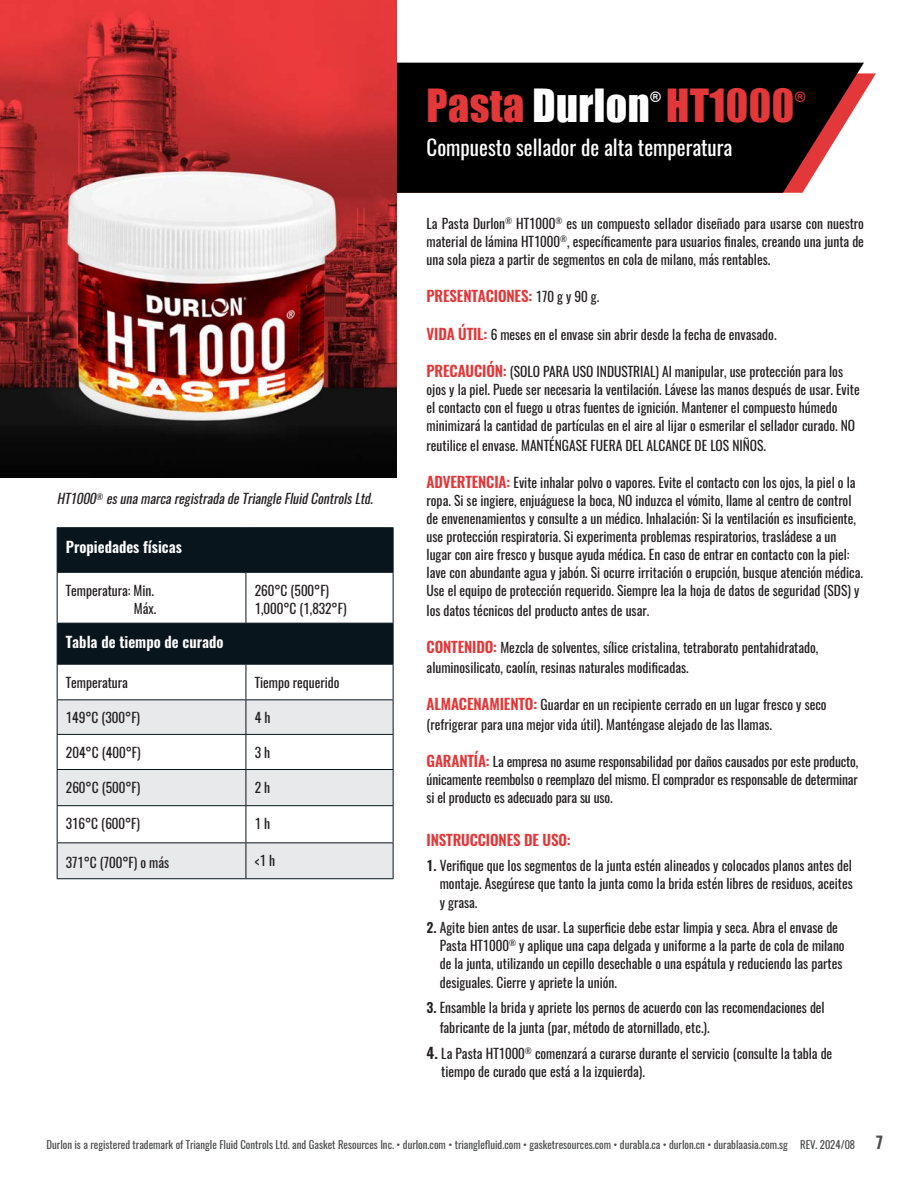
<style>
.page{position:relative;width:918px;height:1188px;background:#fff}
.page>*{position:absolute;margin:0;border:0;box-sizing:border-box;transform-origin:0 0}
.t1{font:42px "Impact";letter-spacing:.01em;color:#e23839}
.t2{font:21px "Oswald";color:#fff}
.Durlon{font:600 15px "Oswald";letter-spacing:-.01em;color:#e23839}
.t3{font:600 15px "Oswald";color:#fff}
.t4{font:13.95px "Impact";color:#fff}
.t5{font:13.95px "Impact";color:#e23839}
.Durlon-2{font:13.5px/18px "Oswald";color:#231f20}
.t6{font:italic 13.5px "Oswald";color:#231f20}
.t7{font:10.8px "Oswald";color:#4b4c4d}
.s1{color:#fff}
.s2{font-weight:400;font-size:13.5px;color:#231f20}
.s3{font-weight:600;font-size:15px;color:#e23839}
.s4{font-weight:600}
.s5{font-weight:600;font-size:15px}
.s6{font-weight:600;font-size:16.5px}
</style>
<div class="page">
<svg style="left:396px;top:63px;width:468px;height:130px;fill:#000"></svg>
<img style="left:0;top:0;width:396px;height:477px">
<svg style="left:58px;top:528px;width:335px;height:136px;fill:#08151d"></svg>
<svg style="left:58px;top:700px;width:335px;height:178px;fill:#e8e9eb"></svg>
<hr style="left:57px;top:527px;width:189px;height:1px;background:#08151d">
<hr style="left:57px;top:528px;width:1px;height:44px;background:#08151d">
<hr style="left:246px;top:527px;width:148px;height:1px;background:#08151d">
<hr style="left:393px;top:528px;width:1px;height:44px;background:#08151d">
<hr style="left:57px;top:572px;width:189px;height:1px;background:#08151d">
<hr style="left:57px;top:573px;width:1px;height:50px;background:#08151d">
<hr style="left:246px;top:572px;width:148px;height:1px;background:#08151d">
<hr style="left:393px;top:573px;width:1px;height:50px;background:#08151d">
<hr style="left:57px;top:623px;width:189px;height:1px;background:#08151d">
<hr style="left:57px;top:624px;width:1px;height:40px;background:#08151d">
<hr style="left:246px;top:623px;width:148px;height:1px;background:#08151d">
<hr style="left:393px;top:624px;width:1px;height:40px;background:#08151d">
<hr style="left:57px;top:664px;width:189px;height:1px;background:#08151d">
<hr style="left:57px;top:665px;width:1px;height:34px;background:#08151d">
<hr style="left:246px;top:664px;width:148px;height:1px;background:#08151d">
<hr style="left:393px;top:665px;width:1px;height:34px;background:#08151d">
<hr style="left:57px;top:699px;width:189px;height:1px;background:#08151d">
<hr style="left:57px;top:700px;width:1px;height:34px;background:#08151d">
<hr style="left:246px;top:699px;width:148px;height:1px;background:#08151d">
<hr style="left:393px;top:700px;width:1px;height:34px;background:#08151d">
<hr style="left:57px;top:734px;width:189px;height:1px;background:#08151d">
<hr style="left:57px;top:735px;width:1px;height:34px;background:#08151d">
<hr style="left:246px;top:734px;width:148px;height:1px;background:#08151d">
<hr style="left:393px;top:735px;width:1px;height:34px;background:#08151d">
<hr style="left:57px;top:769px;width:189px;height:1px;background:#08151d">
<hr style="left:57px;top:770px;width:1px;height:35px;background:#08151d">
<hr style="left:246px;top:769px;width:148px;height:1px;background:#08151d">
<hr style="left:393px;top:770px;width:1px;height:35px;background:#08151d">
<hr style="left:57px;top:805px;width:189px;height:1px;background:#08151d">
<hr style="left:57px;top:806px;width:1px;height:36px;background:#08151d">
<hr style="left:246px;top:805px;width:148px;height:1px;background:#08151d">
<hr style="left:393px;top:806px;width:1px;height:36px;background:#08151d">
<hr style="left:57px;top:842px;width:189px;height:1px;background:#08151d">
<hr style="left:57px;top:843px;width:1px;height:35px;background:#08151d">
<hr style="left:246px;top:842px;width:148px;height:1px;background:#08151d">
<hr style="left:393px;top:843px;width:1px;height:35px;background:#08151d">
<hr style="left:57px;top:878px;width:189px;height:1px;background:#08151d">
<hr style="left:246px;top:878px;width:148px;height:1px;background:#08151d">
<hr style="left:246px;top:573px;width:1px;height:50px;background:#08151d">
<hr style="left:246px;top:665px;width:1px;height:34px;background:#08151d">
<hr style="left:246px;top:700px;width:1px;height:34px;background:#08151d">
<hr style="left:246px;top:735px;width:1px;height:34px;background:#08151d">
<hr style="left:246px;top:770px;width:1px;height:35px;background:#08151d">
<hr style="left:246px;top:806px;width:1px;height:36px;background:#08151d">
<hr style="left:246px;top:843px;width:1px;height:35px;background:#08151d">
<p class="t6" style="left:57px;top:489px;width:321px">HT1000<sup>®</sup> esunamarcaregistradadeTriangleFluidControlsLtd.</p>
<p class="t3" style="left:66px;top:536px;width:117px">Propiedades físicas</p>
<p class="Durlon-2" style="left:66px;top:581px;width:90px">Temperatura: Min.</p>
<p class="Durlon-2" style="left:134px;top:599px;width:24px">Máx.</p>
<p class="Durlon-2" style="left:255px;top:581px;width:76px">260°C (500°F)</p>
<p class="Durlon-2" style="left:255px;top:599px;width:93px">1,000°C (1,832°F)</p>
<p class="t3" style="left:66px;top:632px;width:159px">Tabla de tiempo de curado</p>
<p class="Durlon-2" style="left:66px;top:673px;width:63px">Temperatura</p>
<p class="Durlon-2" style="left:255px;top:673px;width:86px">Tiempo requerido</p>
<p class="Durlon-2" style="left:66px;top:709px;width:76px">149°C (300°F)</p>
<p class="Durlon-2" style="left:255px;top:709px;width:17px">4 h</p>
<p class="Durlon-2" style="left:66px;top:743px;width:76px">204°C (400°F)</p>
<p class="Durlon-2" style="left:255px;top:743px;width:17px">3 h</p>
<p class="Durlon-2" style="left:66px;top:779px;width:76px">260°C (500°F)</p>
<p class="Durlon-2" style="left:255px;top:779px;width:17px">2 h</p>
<p class="Durlon-2" style="left:66px;top:815px;width:76px">316°C (600°F)</p>
<p class="Durlon-2" style="left:255px;top:815px;width:17px">1 h</p>
<p class="Durlon-2" style="left:66px;top:854px;width:105px">371°C (700°F) o más</p>
<p class="Durlon-2" style="left:255px;top:852px;width:22px">&lt;1 h</p>
<p class="t1" style="left:427px;top:73px;width:369px">Pasta <span class="s1">Durlon</span> HT1000</p>
<p class="t4" style="left:650px;top:86px;width:12px">®</p>
<p class="t5" style="left:795px;top:86px;width:12px">®</p>
<p class="t2" style="left:427px;top:133px;width:307px">Compuesto sellador de alta temperatura</p>
<p class="Durlon-2" style="left:427px;top:214px;width:439px;text-align:justify">La Pasta Durlon<sup>®</sup> HT1000<sup>®</sup> es un compuesto sellador diseñado para usarse con nuestro material de lámina HT1000<sup>®</sup>, específicamente para usuarios finales, creando una junta de una sola pieza a partir de segmentos en cola de milano, más rentables.</p>
<p class="Durlon" style="left:427px;top:285px;width:174px">PRESENTACIONES: <span class="s2">170 g y 90 g.</span></p>
<p class="Durlon-2" style="left:427px;top:325px;width:351px"><span class="s3">VIDA ÚTIL:</span> 6 meses en el envase sin abrir desde la fecha de envasado.</p>
<p class="Durlon-2" style="left:427px;top:363px;width:435px"><span class="s3">PRECAUCIÓN:</span> (SOLO PARA USO INDUSTRIAL) Al manipular, use protección para los ojos y la piel. Puede ser necesaria la ventilación. Lávese las manos después de usar. Evite el contacto con el fuego u otras fuentes de ignición. Mantener el compuesto húmedo minimizará la cantidad de partículas en el aire al lijar o esmerilar el sellador curado. NO</p>
<p class="Durlon-2" style="left:427px;top:436px;width:341px">reutilice el envase. MANTÉNGASE FUERA DEL ALCANCE DE LOS NIÑOS.</p>
<p class="Durlon-2" style="left:427px;top:474px;width:438px"><span class="s3">ADVERTENCIA:</span> Evite inhalar polvo o vapores. Evite el contacto con los ojos, la piel o la ropa. Si se ingiere, enjuáguese la boca, NO induzca el vómito, llame al centro de control de envenenamientos y consulte a un médico. Inhalación: Si la ventilación es insuficiente, use protección respiratoria. Si experimenta problemas respiratorios, trasládese a un lugar con aire fresco y busque ayuda médica. En caso de entrar en contacto con la piel: lave con abundante agua y jabón. Si ocurre irritación o erupción, busque atención médica.<br>Use el equipo de protección requerido. Siempre lea la hoja de datos de seguridad (SDS) y</p>
<p class="Durlon-2" style="left:427px;top:601px;width:224px">los datos técnicos del producto antes de usar.</p>
<p class="Durlon-2" style="left:427px;top:638px;width:393px;line-height:19.5px"><span class="s3">CONTENIDO:</span> Mezcla de solventes, sílice cristalina, tetraborato pentahidratado, aluminosilicato, caolín, resinas naturales modificadas.</p>
<p class="Durlon-2" style="left:427px;top:695px;width:402px;line-height:19.5px"><span class="s3">ALMACENAMIENTO:</span> Guardar en un recipiente cerrado en un lugar fresco y seco (refrigerar para una mejor vida útil). Manténgase alejado de las llamas.</p>
<p class="Durlon-2" style="left:427px;top:753px;width:433px;text-align:justify"><span class="s3">GARANTÍA:</span> La empresa no asume responsabilidad por daños causados por este producto, únicamente reembolso o reemplazo del mismo. El comprador es responsable de determinar si el producto es adecuado para su uso.</p>
<p class="Durlon" style="left:427px;top:829px;width:146px">INSTRUCCIONES DE USO:</p>
<p class="Durlon-2" style="left:427px;top:856px;width:428px;text-align:right"><span class="s4">1.</span> Verifique que los segmentos de la junta estén alineados y colocados planos antes del montaje. Asegúrese que tanto la junta como la brida estén libres de residuos, aceites</p>
<p class="Durlon-2" style="left:440px;top:894px;width:39px">y grasa.</p>
<p class="Durlon-2" style="left:440px;top:918px;width:406px;text-indent:-13px"><span class="s4">2.</span> Agite bien antes de usar. La superficie debe estar limpia y seca. Abra el envase de<br>Pasta HT1000<sup>®</sup> y aplique una capa delgada y uniforme a la parte de cola de milano de la junta, utilizando un cepillo desechable o una espátula y reduciendo las partes</p>
<p class="Durlon-2" style="left:440px;top:974px;width:179px">desiguales. Cierre y apriete la unión.</p>
<p class="Durlon-2" style="left:440px;top:998px;width:387px;line-height:19.5px;text-indent:-13px"><span class="s4">3.</span> Ensamble la brida y apriete los pernos de acuerdo con las recomendaciones del fabricante de la junta (par, método de atornillado, etc.).</p>
<p class="Durlon-2" style="left:441px;top:1044px;width:393px;text-indent:-15px"><span class="s5">4.</span> La Pasta HT1000<sup>®</sup> comenzará a curarse durante el servicio (consulte la tabla de tiempo de curado que está a la izquierda).</p>
<p class="t7" style="left:46px;top:1138px;width:838px">Durlon is a registered trademark of Triangle Fluid Controls Ltd. and Gasket Resources Inc. • durlon.com • trianglefluid.com • gasketresources.com • durabla.ca • durlon.cn • durablaasia.com.sg REV. 2024/08 <span class="s6">7</span></p>
</div>
